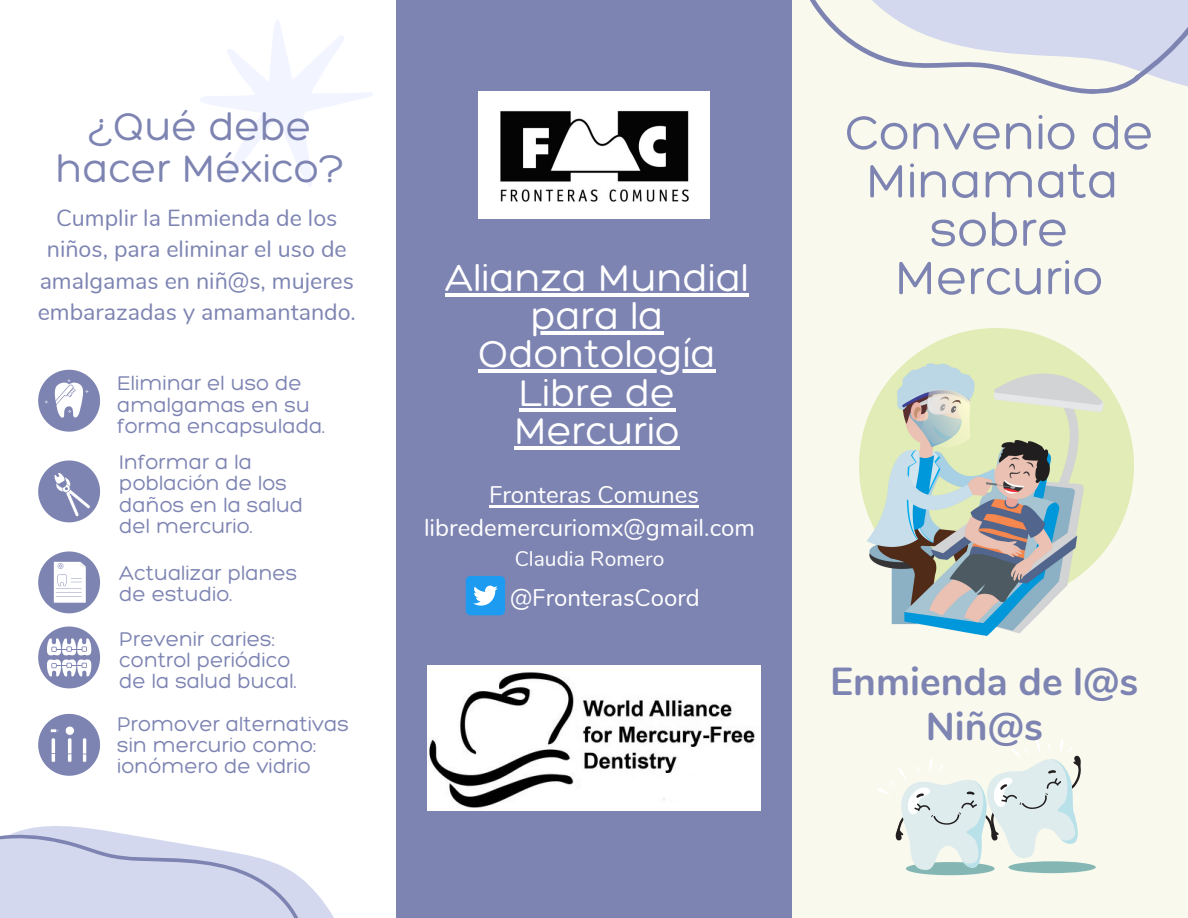
<style>
.page{position:relative;width:1188px;height:918px;background:#fff}
.page>*{position:absolute;margin:0;border:0;box-sizing:border-box;transform-origin:0 0}
.t1{font:300 51px/48.3px "Hero";color:#7d84b2;text-align:center}
.t2{font:300 41.7px/41.7px "Hero";color:#7d84b2;text-align:center}
.t3{font:300 40.5px/38.2px "Hero";color:#fff;text-align:center}
.t4{font:700 39px/45px "Nunito";color:#7d84b2;text-align:center}
.t5{font:24px/32.4px "Nunito";color:#fff;text-align:center}
.t6{font:23.25px/31.5px "Nunito";color:#7d84b2;text-align:center}
.t7{font:300 21.6px/21.1px "Hero";color:#7d84b2}
.t8{font:21px "Nunito";color:#fff}
</style>
<div class="page">
<div style="left:786px;top:0;width:402px;height:918px;background:#f9f9ed"></div>
<svg style="left:0;top:826px;width:334px;height:92px"></svg>
<div style="left:396px;top:0;width:396px;height:917px;background:#7d84b2"></div>
<svg style="left:38px;top:370px;width:62px;height:62px"></svg>
<svg style="left:38px;top:461px;width:62px;height:61px"></svg>
<svg style="left:38px;top:627px;width:62px;height:61px"></svg>
<svg style="left:38px;top:551px;width:62px;height:62px"></svg>
<svg style="left:38px;top:714px;width:62px;height:62px"></svg>
<svg style="left:200px;top:20px;width:173px;height:167px"></svg>
<svg style="left:810px;top:0;width:378px;height:94px;fill:#d3d8ed"></svg>
<img style="left:479px;top:92px;width:230px;height:127px">
<img style="left:428px;top:666px;width:333px;height:145px">
<svg style="left:1008px;top:861px;width:88px;height:12px"></svg>
<svg style="left:878px;top:739px;width:204px;height:136px"></svg>
<hr style="left:489px;top:506px;width:210px;height:2px;background:#fff">
<div style="left:466px;top:576px;width:39px;height:39px;background:#1d9bf0;border-radius:5px"></div>
<svg style="left:473px;top:586px;width:25px;height:20px"></svg>
<img style="left:859px;top:329px;width:275px;height:307px">
<hr style="left:445px;top:293px;width:304px;height:3px;background:#fff">
<hr style="left:531px;top:331px;width:133px;height:4px;background:#fff">
<hr style="left:479px;top:370px;width:237px;height:3px;background:#fff">
<hr style="left:519px;top:408px;width:156px;height:3px;background:#fff">
<hr style="left:514px;top:446px;width:166px;height:3px;background:#fff">
<h2 class="t2" style="left:56px;top:105px;width:290px">¿Qué debe hacer México?</h2>
<p class="t6" style="left:38px;top:202px;width:320px">Cumplir la Enmienda de los niños, para eliminar el uso de amalgamas en niñ@s, mujeres embarazadas y amamantando.</p>
<p class="t7" style="left:117px;top:372px;width:210px">Eliminar el uso de amalgamas en su forma encapsulada.</p>
<p class="t7" style="left:119px;top:451px;width:185px">Informar a la población de los daños en la salud del mercurio.</p>
<p class="t7" style="left:119px;top:561px;width:180px">Actualizar planes de estudio.</p>
<p class="t7" style="left:119px;top:628px;width:179px">Prevenir caries: control periódico de la salud bucal.</p>
<p class="t7" style="left:117px;top:712px;width:233px">Promover alternativas sin mercurio como: ionómero de vidrio</p>
<h3 class="t3" style="left:445px;top:258px;width:305px">Alianza Mundial para la<br>Odontología<br>Libre de<br>Mercurio</h3>
<p class="t5" style="left:424px;top:479px;width:332px">Fronteras Comunes libredemercuriomx@gmail.com</p>
<p class="t8" style="left:515px;top:545px;width:151px">Claudia Romero</p>
<p class="t5" style="left:510px;top:582px;width:191px">@FronterasCoord</p>
<h1 class="t1" style="left:845px;top:107px;width:311px">Convenio de<br>Minamata sobre<br>Mercurio</h1>
<h3 class="t4" style="left:830px;top:659px;width:310px">Enmienda de l@s<br>Niñ@s</h3>
</div>
